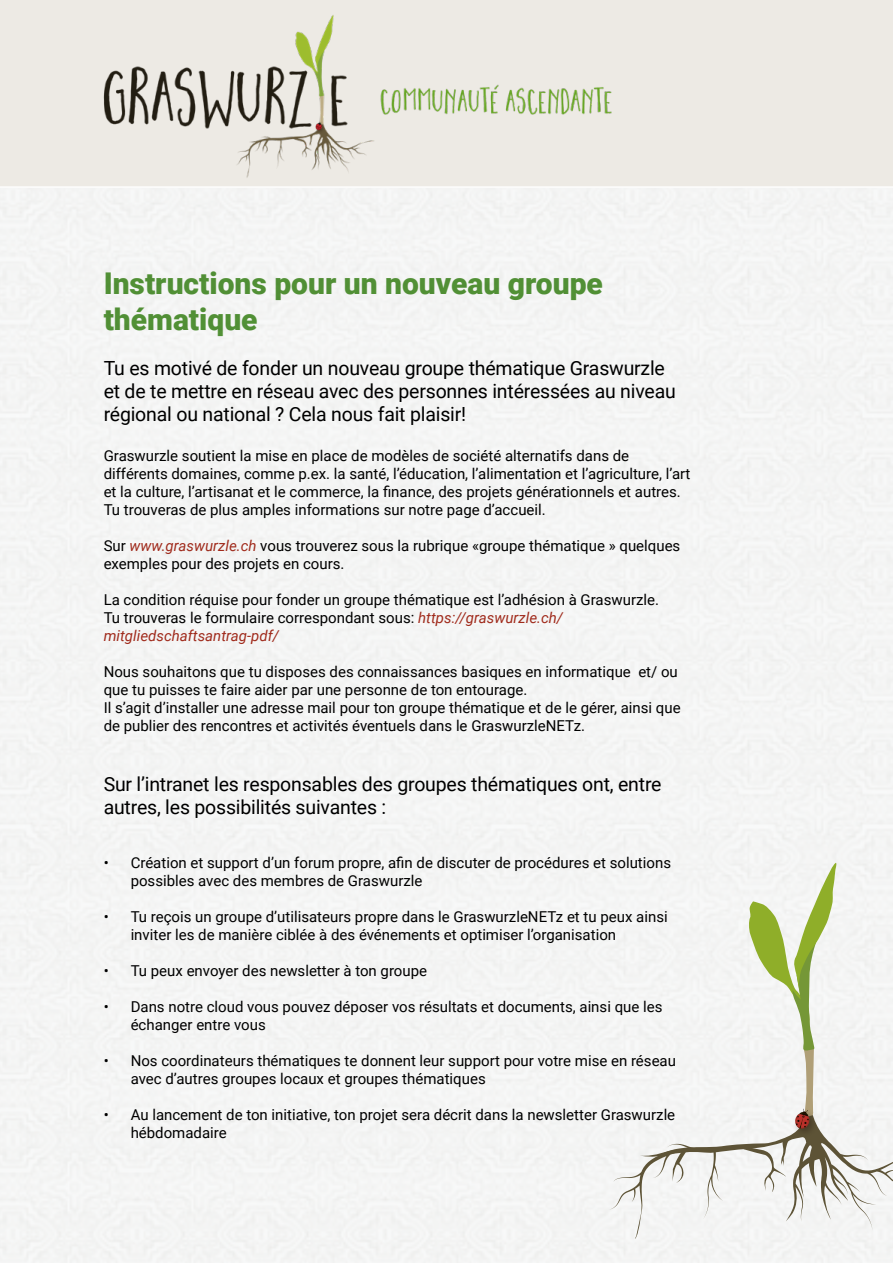
<style>
.page{position:relative;width:893px;height:1263px;background:#fff}
.page>*{position:absolute;margin:0;border:0;box-sizing:border-box;transform-origin:0 0}
.t1{font:900 30px/36px "Roboto";color:#539337}
.t2{font:19.5px/23.4px "Roboto";letter-spacing:-.01em;color:#000}
.t3{font:15px/18px "Roboto";color:#000}
.s1{font-style:italic;color:#a32c1d}
</style>
<div class="page">
<div style="left:0;top:0;width:893px;height:187px;background:#edeae4"></div>
<img style="left:103px;top:15px;width:509px;height:163px">
<hr style="left:0;top:186px;width:893px;height:2px;background:#fff">
<svg style="left:609px;top:862px;width:284px;height:377px"></svg>
<h1 class="t1" style="left:104px;top:264px;width:501px">Instructions pour un nouveau groupe thématique</h1>
<h2 class="t2" style="left:104px;top:355px;width:574px">Tu es motivé de fonder un nouveau groupe thématique Graswurzle et de te mettre en réseau avec des personnes intéressées au niveau régional ou national ? Cela nous fait plaisir!</h2>
<p class="t3" style="left:104px;top:446px;width:588px">Graswurzle soutient la mise en place de modèles de société alternatifs dans de différents domaines, comme p.ex. la santé, l’éducation, l’alimentation et l’agriculture, l’art et la culture, l’artisanat et le commerce, la finance, des projets générationnels et autres.<br>Tu trouveras de plus amples informations sur notre page d’accueil.</p>
<p class="t3" style="left:104px;top:536px;width:578px">Sur <span class="s1">www.graswurzle.ch</span> vous trouverez sous la rubrique «groupe thématique » quelques exemples pour des projets en cours.</p>
<p class="t3" style="left:104px;top:590px;width:557px">La condition réquise pour fonder un groupe thématique est l’adhésion à Graswurzle.<br>Tu trouveras le formulaire correspondant sous: <span class="s1">https://graswurzle.ch/ mitgliedschaftsantrag-pdf/</span></p>
<p class="t3" style="left:104px;top:662px;width:578px">Nous souhaitons que tu disposes des connaissances basiques en informatique et/ ou que tu puisses te faire aider par une personne de ton entourage.<br>Il s’agit d’installer une adresse mail pour ton groupe thématique et de le gérer, ainsi que de publier des rencontres et activités éventuels dans le GraswurzleNETz.</p>
<h2 class="t2" style="left:104px;top:771px;width:559px">Sur l’intranet les responsables des groupes thématiques ont, entre autres, les possibilités suivantes :</h2>
<p class="t3" style="left:131px;top:853px;width:542px;text-indent:-27px">• Création et support d’un forum propre, afin de discuter de procédures et solutions possibles avec des membres de Graswurzle</p>
<p class="t3" style="left:131px;top:907px;width:539px;text-indent:-27px">• Tu reçois un groupe d’utilisateurs propre dans le GraswurzleNETz et tu peux ainsi inviter les de manière ciblée à des événements et optimiser l’organisation</p>
<p class="t3" style="left:104px;top:961px;width:325px">• Tu peux envoyer des newsletter à ton groupe</p>
<p class="t3" style="left:131px;top:997px;width:533px;text-indent:-27px">• Dans notre cloud vous pouvez déposer vos résultats et documents, ainsi que les échanger entre vous</p>
<p class="t3" style="left:131px;top:1051px;width:547px;text-indent:-27px">• Nos coordinateurs thématiques te donnent leur support pour votre mise en réseau avec d’autres groupes locaux et groupes thématiques</p>
<p class="t3" style="left:131px;top:1105px;width:546px;text-indent:-27px">• Au lancement de ton initiative, ton projet sera décrit dans la newsletter Graswurzle hébdomadaire</p>
</div>
